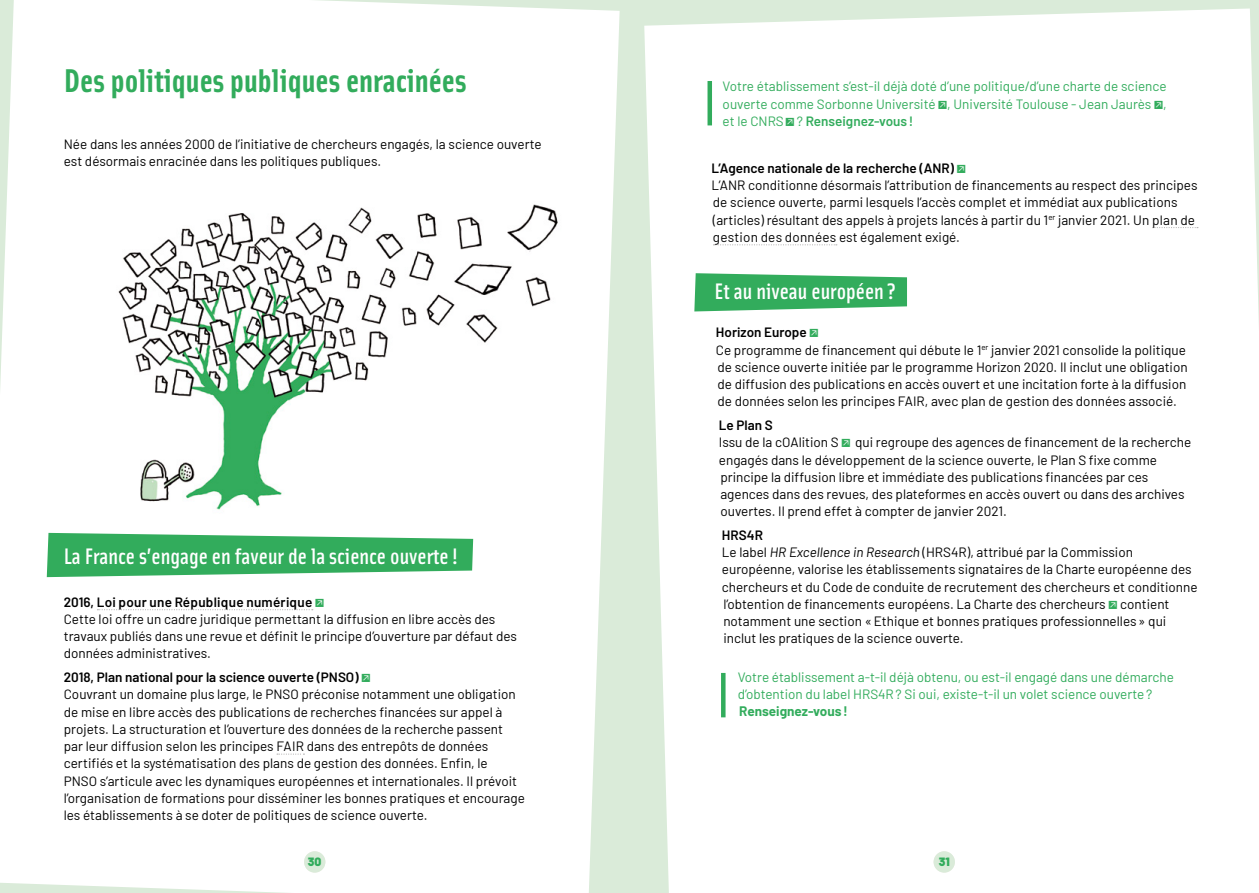
<style>
.page{position:relative;width:1259px;height:893px;background:#daebd9}
.page>*{position:absolute;margin:0;border:0;box-sizing:border-box;transform-origin:0 0}
.Titre_1A{font:700 33px "Solex";color:#32ac5c}
.titre1_02_brique{font:500 22.5px "Solex";color:#fff}
.text_COU_02{font:13.5px/17.2px "Barlow";color:#000}
.text_COU_02-2{font:13.5px/17.2px "Barlow";color:#32ac5c;text-align:justify}
.t1{font:900 12px "Barlow";color:#32ac5c}
.s1{font-weight:600}
.s2{font-family:"Lien Externe";font-size:18px;color:#32ac5c}
.s3{font-family:"Lien Externe";font-size:18px}
.s4{font-style:italic}
.s5{font-weight:700}
</style>
<div class="page">
<div style="left:644px;top:9px;width:615px;height:884px;background:#fff"></div>
<div style="left:0;top:0;width:619px;height:893px;background:#fff"></div>
<svg style="left:47px;top:533px;width:426px;height:44px;background:#4eb772"></svg>
<svg style="left:97px;top:609px;width:216px;height:1px"></svg>
<svg style="left:277px;top:753px;width:27px;height:2px"></svg>
<svg style="left:694px;top:273px;width:213px;height:38px;background:#4ab56f"></svg>
<svg style="left:1152px;top:227px;width:46px;height:1px"></svg>
<svg style="left:713px;top:244px;width:124px;height:1px"></svg>
<div style="left:933px;top:851px;width:22px;height:22px;background:#daebd9;border-radius:50%"></div>
<div style="left:304px;top:851px;width:21px;height:22px;background:#daebd9;border-radius:50%"></div>
<div style="left:707px;top:81px;width:5px;height:44px;background:#32ac5c"></div>
<hr style="left:721px;top:673px;width:4px;height:44px;background:#32ac5c">
<img style="left:99px;top:177px;width:484px;height:344px">
<p class="Titre_1A" style="left:64px;top:59px;width:404px">Des politiques publiques enracinées</p>
<p class="text_COU_02" style="left:64px;top:135px;width:479px">Née dans les années 2000 de l’initiative de chercheurs engagés, la science ouverte est désormais enracinée dans les politiques publiques.</p>
<p class="titre1_02_brique" style="left:64px;top:542px;width:396px">La France s’engage en faveur de la science ouverte !</p>
<p class="text_COU_02" style="left:64px;top:592px;width:455px"><span class="s1">2016, Loi pour une République numérique</span> <span class="s2">a<br></span>Cette loi offre un cadre juridique permettant la diffusion en libre accès des travaux publiés dans une revue et définit le principe d’ouverture par défaut des données administratives.</p>
<p class="text_COU_02" style="left:64px;top:668px;width:463px"><span class="s1">2018, Plan national pour la science ouverte (PNSO)</span> <span class="s2">a<br></span>Couvrant un domaine plus large, le PNSO préconise notamment une obligation de mise en libre accès des publications de recherches financées sur appel à projets. La structuration et l’ouverture des données de la recherche passent par leur diffusion selon les principes FAIR dans des entrepôts de données certifiés et la systématisation des plans de gestion des données. Enfin, le<br>PNSO s’articule avec les dynamiques européennes et internationales. Il prévoit l’organisation de formations pour disséminer les bonnes pratiques et encourage les établissements à se doter de politiques de science ouverte.</p>
<p class="text_COU_02-2" style="left:722px;top:77px;width:445px">Votre établissement s’est-il déjà doté d’une politique/d’une charte de science ouverte comme Sorbonne Université <span class="s3">a</span>, Université Toulouse - Jean Jaurès <span class="s3">a</span>, et le CNRS<span class="s3">a</span> ? <span class="s1">Renseignez-vous !</span></p>
<p class="text_COU_02" style="left:711px;top:158px;width:488px"><span class="s1">L’Agence nationale de la recherche (ANR)</span> <span class="s2">a<br></span>L’ANR conditionne désormais l’attribution de financements au respect des principes de science ouverte, parmi lesquels l’accès complet et immédiat aux publications (articles) résultant des appels à projets lancés à partir du 1<sup>er</sup> janvier 2021. Un plan de gestion des données est également exigé.</p>
<p class="titre1_02_brique" style="left:714px;top:276px;width:183px">Et au niveau européen ?</p>
<p class="text_COU_02" style="left:716px;top:323px;width:473px"><span class="s1">Horizon Europe</span> <span class="s2">a<br></span>Ce programme de financement qui débute le 1<sup>er</sup> janvier 2021 consolide la politique de science ouverte initiée par le programme Horizon 2020. Il inclut une obligation de diffusion des publications en accès ouvert et une incitation forte à la diffusion de données selon les principes FAIR, avec plan de gestion des données associé.</p>
<p class="text_COU_02" style="left:719px;top:415px;width:474px"><span class="s1">Le Plan S<br></span>Issu de la cOAlition S <span class="s2">a</span> qui regroupe des agences de financement de la recherche engagés dans le développement de la science ouverte, le Plan S fixe comme principe la diffusion libre et immédiate des publications financées par ces agences dans des revues, des plateformes en accès ouvert ou dans des archives ouvertes. Il prend effet à compter de janvier 2021.</p>
<p class="text_COU_02" style="left:722px;top:525px;width:477px"><span class="s1">HRS4R<br></span>Le label <span class="s4">HR Excellence in Research</span> (HRS4R), attribué par la Commission européenne, valorise les établissements signataires de la Charte européenne des chercheurs et du Code de conduite de recrutement des chercheurs et conditionne l’obtention de financements européens. La Charte des chercheurs <span class="s2">a</span> contient notamment une section «Ethique et bonnes pratiques professionnelles» qui inclut les pratiques de la science ouverte.</p>
<p class="text_COU_02-2" style="left:737px;top:667px;width:438px;text-align:left">Votre établissement a-t-il déjà obtenu, ou est-il engagé dans une démarche d’obtention du label HRS4R? Si oui, existe-t-il un volet science ouverte?<br><span class="s5">Renseignez-vous!</span></p>
<p class="t1" style="left:308px;top:853px;width:15px">30</p>
<p class="t1" style="left:938px;top:853px;width:12px">31</p>
</div>
